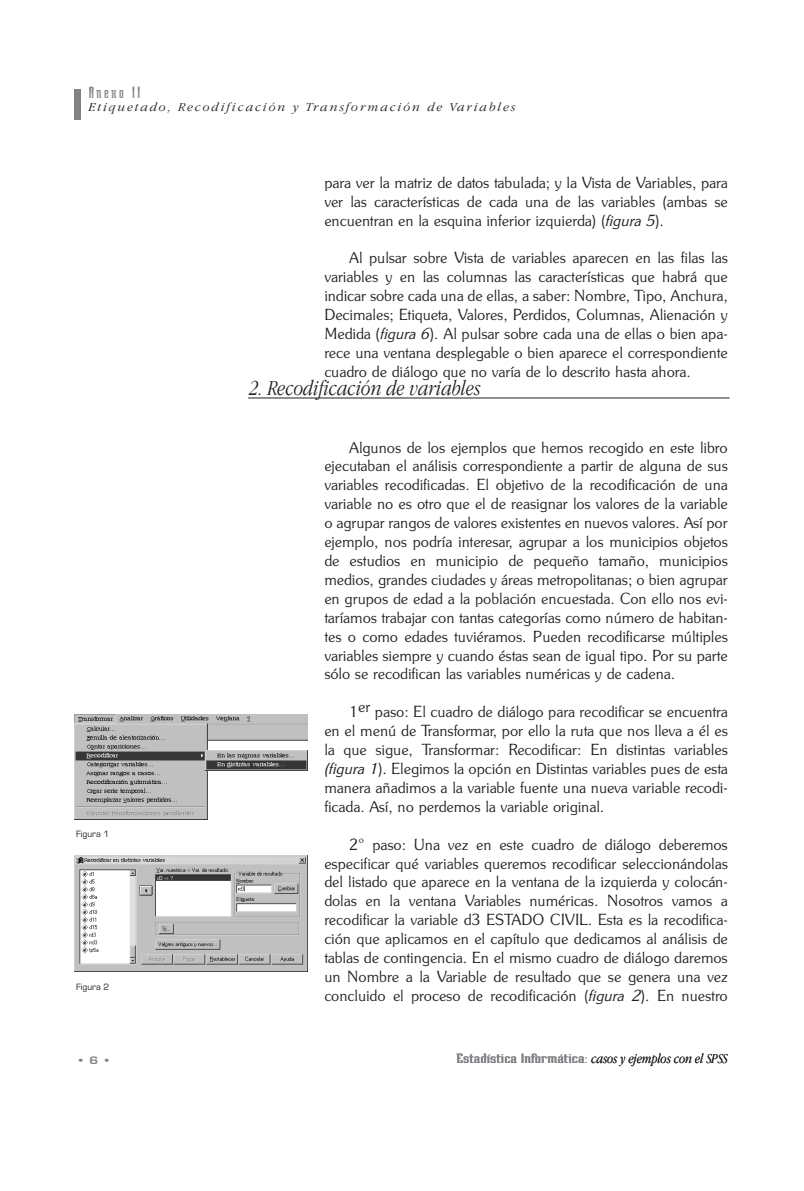
<style>
.page{position:relative;width:804px;height:1191px;background:#fff}
.page>*{position:absolute;margin:0;border:0;box-sizing:border-box;transform-origin:0 0}
.t1{font:italic 300 22.05px "Apple Garamond";color:#231f20}
.t2{font:16.8px "Teknik Plain";letter-spacing:.125em;color:#808285;scale:1.25 1}
.t3{font:15.75px/18.9px "Cg Souvenir Gth Lt";color:#231f20;text-align:justify}
.t4{font:14px "Teknik Plain";color:#808285;scale:2 1}
.t5{font:italic 300 12.6px "Apple Garamond";letter-spacing:.125em;color:#231f20;scale:1.25 1}
.t6{font:700 11.2px "Eurostile T";color:#808285;scale:1.25 1}
.t7{font:9.45px "Eurostile T";color:#231f20}
.s1{font-family:"Cg Souvenir Gth Lt It"}
.s2{font-family:"Apple Garamond";font-weight:300;font-style:italic;color:#231f20}
</style>
<div class="page">
<div style="left:74px;top:89px;width:7px;height:31px;background:#808285"></div>
<img style="left:74px;top:714px;width:234px;height:105px">
<img style="left:74px;top:855px;width:234px;height:116px">
<hr style="left:248px;top:398px;width:481px;height:1px;background:#231f20">
<p class="t2" style="left:89px;top:83px;width:43px">Anexo II</p>
<p class="t5" style="left:89px;top:99px;width:343px">Etiquetado, Recodificación y Transformación de Variables</p>
<p class="t7" style="left:76px;top:828px;width:35px">Figura 1</p>
<p class="t7" style="left:76px;top:981px;width:35px">Figura 2</p>
<p class="t3" style="left:324px;top:173px;width:405px">para ver la matriz de datos tabulada; y la Vista de Variables, para ver las características de cada una de las variables (ambas se encuentran en la esquina inferior izquierda) (<span class="s1">figura 5</span>).</p>
<p class="t3" style="left:324px;top:248px;width:405px;text-indent:25px">Al pulsar sobre Vista de variables aparecen en las filas las variables y en las columnas las características que habrá que indicar sobre cada una de ellas, a saber: Nombre, Tipo, Anchura, Decimales; Etiqueta, Valores, Perdidos, Columnas, Alienación y Medida (<span class="s1">figura 6</span>). Al pulsar sobre cada una de ellas o bien apa&shy;rece una ventana desplegable o bien aparece el correspondiente cuadro de diálogo que no varía de lo descrito hasta ahora.</p>
<p class="t1" style="left:250px;top:375px;width:232px">2. Recodificación de variables</p>
<p class="t3" style="left:324px;top:437px;width:405px;text-indent:25px">Algunos de los ejemplos que hemos recogido en este libro ejecutaban el análisis correspondiente a partir de alguna de sus variables recodificadas. El objetivo de la recodificación de una variable no es otro que el de reasignar los valores de la variable o agrupar rangos de valores existentes en nuevos valores. Así por ejemplo, nos podría interesar, agrupar a los municipios objetos de estudios en municipio de pequeño tamaño, municipios medios, grandes ciudades y áreas metropolitanas; o bien agrupar en grupos de edad a la población encuestada. Con ello nos evi&shy;taríamos trabajar con tantas categorías como número de habitan&shy;tes o como edades tuviéramos. Pueden recodificarse múltiples variables siempre y cuando éstas sean de igual tipo. Por su parte sólo se recodifican las variables numéricas y de cadena.</p>
<p class="t3" style="left:324px;top:702px;width:405px;text-indent:25px">1er paso: El cuadro de diálogo para recodificar se encuentra en el menú de Transformar, por ello la ruta que nos lleva a él es la que sigue, Transformar: Recodificar: En distintas variables <span class="s1">(figura 1</span>). Elegimos la opción en Distintas variables pues de esta manera añadimos a la variable fuente una nueva variable recodi&shy;ficada. Así, no perdemos la variable original.</p>
<p class="t3" style="left:324px;top:834px;width:405px;text-indent:25px">2º paso: Una vez en este cuadro de diálogo deberemos especificar qué variables queremos recodificar seleccionándolas del listado que aparece en la ventana de la izquierda y colocán&shy;dolas en la ventana Variables numéricas. Nosotros vamos a recodificar la variable d3 ESTADO CIVIL. Esta es la recodifica&shy;ción que aplicamos en el capítulo que dedicamos al análisis de tablas de contingencia. En el mismo cuadro de diálogo daremos un Nombre a la Variable de resultado que se genera una vez concluido el proceso de recodificación (<span class="s1">figura 2</span>). En nuestro</p>
<p class="t6" style="left:76px;top:1054px;width:30px">• 6 •</p>
<p class="t4" style="left:456px;top:1049px;width:137px">Estadística Informática: <span class="s2">casos y ejemplos con el SPSS</span></p>
</div>
